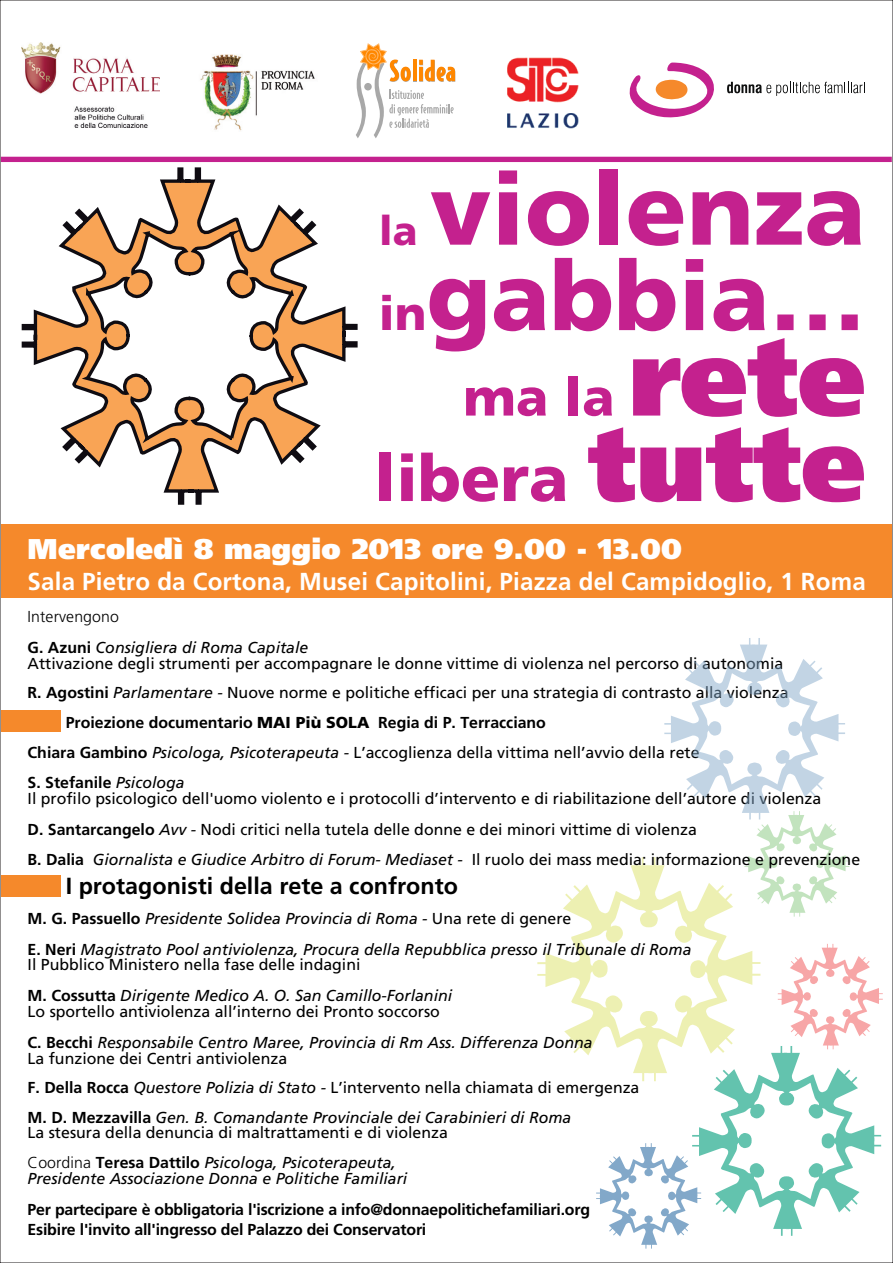
<style>
.page{position:relative;width:893px;height:1263px;background:#fff}
.page>*{position:absolute;margin:0;border:0;box-sizing:border-box;transform-origin:0 0}
.t1{font:900 100.5px "Frutiger";color:#c4218e}
.t2{font:900 96.3px "Frutiger";color:#c4218e}
.t3{font:900 64.5px "Frutiger";color:#c4218e}
.t4{font:900 52.95px "Frutiger";color:#c4218e}
.t5{font:900 40.5px "Frutiger";color:#c4218e}
.t6{font:900 28.5px "Frutiger";letter-spacing:.01em;color:#fff}
.t7{font:700 24.6px "Frutiger";letter-spacing:.01em;color:#fff}
.t8{font:700 23.25px "Frutiger";color:#000}
.t9{font:15.9px/30.2px "Frutiger";color:#000}
.t10{font:italic 15.9px/30.8px "Frutiger";color:#000}
.t11{font:700 15.9px/20.1px "Frutiger";letter-spacing:-.015em;color:#000}
.s1{font-size:47.55px}
.s2{font-size:107.85px}
.s3{font-size:102.6px}
.s4{font-weight:300;font-style:normal}
.s5{font-weight:700;font-style:normal}
.s6{font-weight:700}
.s7{font-style:italic}
.s8{font-weight:900}
.s9{font-weight:400;font-style:italic}
.s10{font-style:normal}
.s11{font-weight:300}
</style>
<div class="page">
<svg style="left:537px;top:857px;width:190px;height:198px"></svg>
<div style="left:1px;top:525px;width:891px;height:73px;background:#f5892b"></div>
<div style="left:1px;top:710px;width:60px;height:21px;background:#f5892b"></div>
<div style="left:1px;top:875px;width:60px;height:22px;background:#f5892b"></div>
<svg style="left:21px;top:167px;width:337px;height:338px"></svg>
<svg style="left:596px;top:944px;width:287px;height:304px"></svg>
<svg style="left:727px;top:82px;width:138px;height:14px"></svg>
<svg style="left:629px;top:63px;width:85px;height:55px"></svg>
<img style="left:200px;top:54px;width:115px;height:77px">
<svg style="left:356px;top:44px;width:99px;height:94px"></svg>
<div style="left:1px;top:157px;width:891px;height:5px;background:#c4218e"></div>
<svg style="left:664px;top:638px;width:185px;height:279px"></svg>
<img style="left:22px;top:43px;width:137px;height:85px">
<img style="left:507px;top:58px;width:72px;height:71px">
<h1 class="t1" style="left:430px;top:149px;width:437px">violenza</h1>
<h2 class="t2" style="left:379px;top:238px;width:488px"><span class="s1">in</span>gabbia…</h2>
<h3 class="t5" style="left:379px;top:206px;width:40px">la</h3>
<h3 class="t4" style="left:463px;top:365px;width:404px">ma la <span class="s2">rete</span></h3>
<h3 class="t3" style="left:375px;top:439px;width:493px">libera <span class="s3">tutte</span></h3>
<h3 class="t6" style="left:28px;top:532px;width:656px">Mercoledì 8 maggio 2013 ore 9.00 - 13.00</h3>
<h3 class="t7" style="left:28px;top:567px;width:840px">Sala Pietro da Cortona, Musei Capitolini, Piazza del Campidoglio, 1 Roma</h3>
<p class="t10" style="left:28px;top:601px;width:282px"><span class="s4">Intervengono<br></span><span class="s5">G. Azuni</span> Consigliera di Roma Capitale</p>
<p class="t9" style="left:28px;top:648px;width:757px">Attivazione degli strumenti per accompagnare le donne vittime di violenza nel percorso di autonomia</p>
<p class="t9" style="left:28px;top:678px;width:762px"><span class="s6">R. Agostini</span> <span class="s7">Parlamentare -</span> Nuove norme e politiche efficaci per una strategia di contrasto alla violenza</p>
<p class="t11" style="left:66px;top:712px;width:482px">Proiezione documentario <span class="s8">MAI Più SOLA</span> Regia di P. Terracciano</p>
<p class="t9" style="left:28px;top:737px;width:673px"><span class="s6">Chiara Gambino</span> <span class="s7">Psicologa, Psicoterapeuta -</span> L’accoglienza della vittima nell’avvio della rete</p>
<p class="t11" style="left:28px;top:773px;width:159px">S. Stefanile <span class="s9">Psicologa</span></p>
<p class="t9" style="left:28px;top:783px;width:834px">Il profilo psicologico dell'uomo violento e i protocolli d’intervento e di riabilitazione dell’autore di violenza<br><span class="s6">D. Santarcangelo</span> <span class="s7">Avv -</span> Nodi critici nella tutela delle donne e dei minori vittime di violenza<br><span class="s6">B. Dalia</span> <span class="s7">Giornalista e Giudice Arbitro di Forum- Mediaset -</span> Il ruolo dei mass media: informazione e prevenzione</p>
<h3 class="t8" style="left:66px;top:872px;width:394px">I protagonisti della rete a confronto</h3>
<p class="t10" style="left:28px;top:903px;width:665px"><span class="s5">M. G. Passuello</span> Presidente Solidea Provincia di Roma - <span class="s10">Una rete di genere<br></span><span class="s5">E. Neri</span> Magistrato Pool antiviolenza, Procura della Repubblica presso il Tribunale di Roma</p>
<p class="t9" style="left:28px;top:949px;width:426px;line-height:30.8px">Il Pubblico Ministero nella fase delle indagini<br><span class="s6">M. Cossutta</span> <span class="s7">Dirigente Medico A. O. San Camillo-Forlanini</span></p>
<p class="t10" style="left:28px;top:996px;width:566px"><span class="s10">Lo sportello antiviolenza all’interno dei Pronto soccorso<br></span><span class="s5">C. Becchi</span> Responsabile Centro Maree, Provincia di Rm Ass. Differenza Donna</p>
<p class="t10" style="left:28px;top:1043px;width:613px;line-height:29.7px"><span class="s10">La funzione dei Centri antiviolenza<br></span><span class="s5">F. Della Rocca</span> Questore Polizia di Stato - <span class="s10">L’intervento nella chiamata di emergenza<br></span><span class="s5">M. D. Mezzavilla</span> Gen. B. Comandante Provinciale dei Carabinieri di Roma</p>
<p class="t9" style="left:28px;top:1116px;width:422px;line-height:30.8px">La stesura della denuncia di maltrattamenti e di violenza<br><span class="s11">Coordina</span> <span class="s6">Teresa Dattilo</span> <span class="s7">Psicologa, Psicoterapeuta,</span></p>
<p class="t10" style="left:28px;top:1163px;width:381px">Presidente Associazione Donna e Politiche Familiari</p>
<p class="t11" style="left:28px;top:1199px;width:564px">Per partecipare è obbligatoria l'iscrizione a info@donnaepolitichefamiliari.org<br>Esibire l'invito all'ingresso del Palazzo dei Conservatori</p>
</div>
